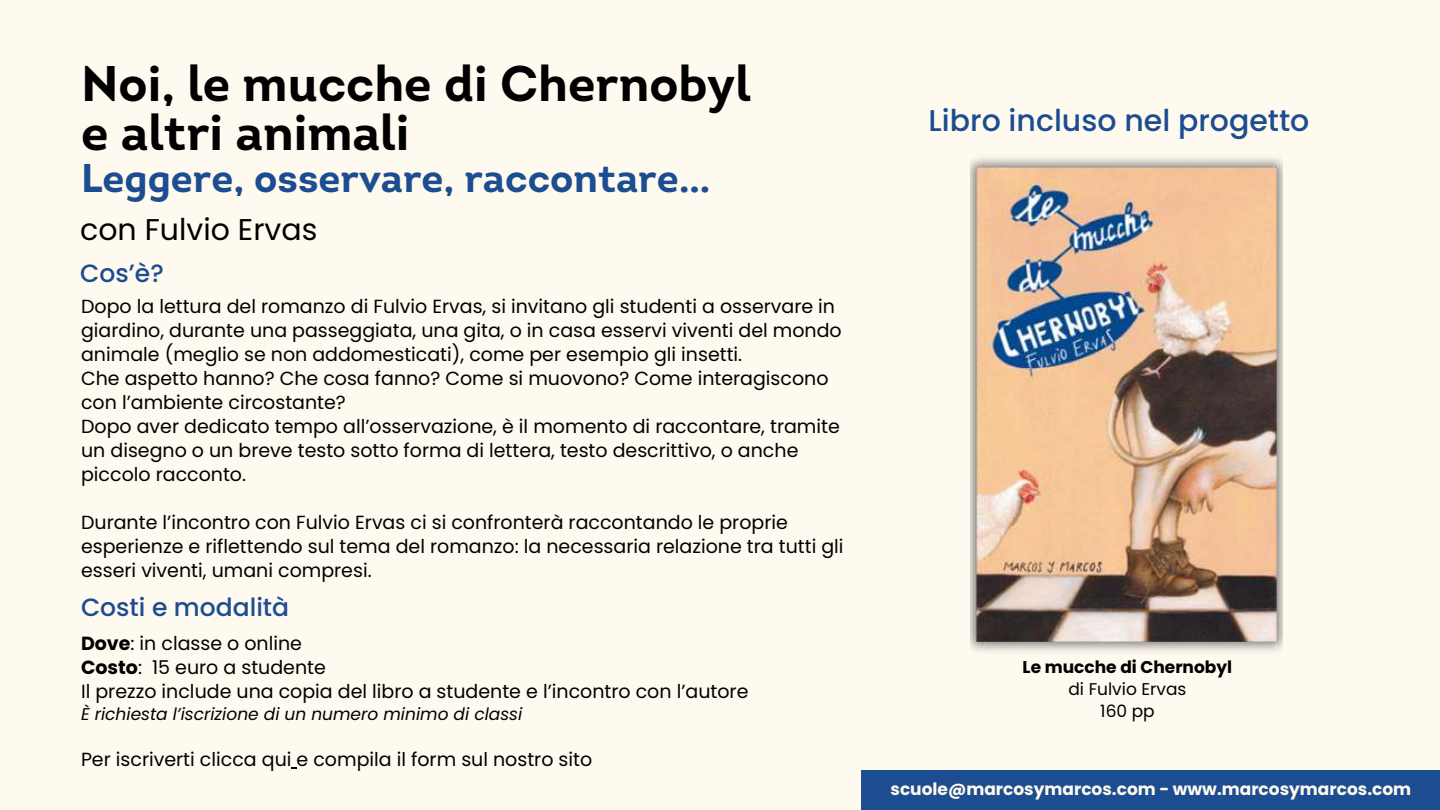
<style>
.page{position:relative;width:1440px;height:810px;background:#fffaef}
.page>*{position:absolute;margin:0;border:0;box-sizing:border-box;transform-origin:0 0}
.t1{font:700 50px/49.5px "Intro";color:#000}
.t2{font:700 40px "Intro";color:#1c4d90}
.t3{font:500 30px "Poppins";color:#1c4d90}
.t4{font:30px "Poppins";color:#000}
.t5{font:500 25px "Poppins";color:#1c4d90}
.t6{font:19px/24px "Poppins";color:#000}
.t7{font:italic 17px "Poppins";color:#000}
.t8{font:700 17px "Poppins";color:#fffaef}
.t9{font:700 17px "Poppins";color:#000}
.t10{font:17px/21.8px "Poppins";color:#000;text-align:center}
.s1{font-weight:700}
</style>
<div class="page">
<div style="left:862px;top:770px;width:578px;height:40px;background:#1c4d90"></div>
<img style="left:970px;top:157px;width:313px;height:495px">
<h1 class="t1" style="left:81px;top:64px;width:672px">Noi, le mucche di Chernobyl e altri animali</h1>
<h2 class="t2" style="left:81px;top:162px;width:631px">Leggere, osservare, raccontare…</h2>
<h3 class="t4" style="left:80px;top:209px;width:239px">con Fulvio Ervas</h3>
<h3 class="t5" style="left:80px;top:256px;width:85px">Cos’è?</h3>
<p class="t6" style="left:81px;top:294px;width:762px">Dopo la lettura del romanzo di Fulvio Ervas, si invitano gli studenti a osservare in giardino, durante una passeggiata, una gita, o in casa esservi viventi del mondo animale (meglio se non addomesticati), come per esempio gli insetti.<br>Che aspetto hanno? Che cosa fanno? Come si muovono? Come interagiscono con l’ambiente circostante?<br>Dopo aver dedicato tempo all’osservazione, è il momento di raccontare, tramite un disegno o un breve testo sotto forma di lettera, testo descrittivo, o anche piccolo racconto.</p>
<p class="t6" style="left:81px;top:510px;width:764px">Durante l’incontro con Fulvio Ervas ci si confronterà raccontando le proprie esperienze e riflettendo sul tema del romanzo: la necessaria relazione tra tutti gli esseri viventi, umani compresi.</p>
<h3 class="t5" style="left:81px;top:590px;width:210px">Costi e modalità</h3>
<p class="t6" style="left:81px;top:632px;width:669px"><span class="s1">Dove</span>: in classe o online<br><span class="s1">Costo</span>: 15 euro a studente<br>Il prezzo include una copia del libro a studente e l’incontro con l’autore</p>
<p class="t7" style="left:81px;top:702px;width:443px">È richiesta l’iscrizione di un numero minimo di classi</p>
<p class="t6" style="left:81px;top:747px;width:513px">Per iscriverti clicca qui e compila il form sul nostro sito</p>
<h3 class="t3" style="left:929px;top:99px;width:382px">Libro incluso nel progetto</h3>
<p class="t9" style="left:1023px;top:655px;width:211px">Le mucche di Chernobyl</p>
<p class="t10" style="left:1068px;top:678px;width:119px">di Fulvio Ervas<br>160 pp</p>
<p class="t8" style="left:891px;top:777px;width:522px">scuole@marcosymarcos.com - www.marcosymarcos.com</p>
</div>
